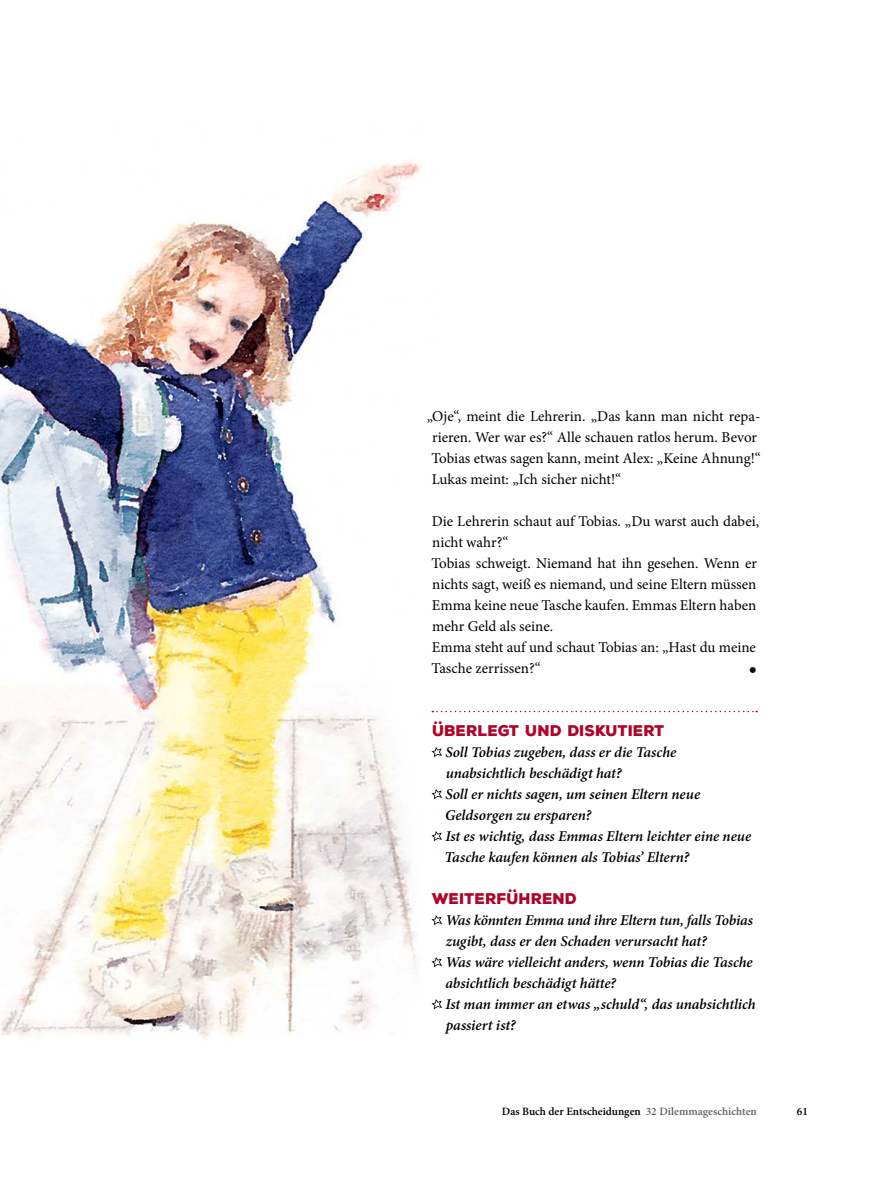
<style>
.page{position:relative;width:893px;height:1191px;background:#fff}
.page>*{position:absolute;margin:0;border:0;box-sizing:border-box;transform-origin:0 0}
.t1{font:15px/21px "Minion Pro";color:#000}
.t2{font:italic 600 15px/21px "Minion Pro";letter-spacing:-.005em;color:#000}
.t3{font:900 15px "Nexa Rust Sans";color:#af032a}
.t4{font:15px "Nexa Rust Extras Free";color:#000}
.t5{font:600 11.25px "Minion Pro";color:#000}
.s1{color:#626267}
</style>
<div class="page">
<img style="left:0;top:161px;width:438px;height:878px">
<svg style="left:432px;top:711px;width:325px;height:1px"></svg>
<svg style="left:431px;top:747px;width:11px;height:10px"></svg>
<svg style="left:431px;top:789px;width:11px;height:10px"></svg>
<svg style="left:431px;top:831px;width:11px;height:10px"></svg>
<svg style="left:431px;top:915px;width:11px;height:10px"></svg>
<svg style="left:431px;top:957px;width:11px;height:10px"></svg>
<svg style="left:431px;top:999px;width:11px;height:10px"></svg>
<p class="t1" style="left:431px;top:406px;width:331px;text-indent:-5px">„Oje“, meint die Lehrerin. „Das kann man nicht repa&shy;rieren. Wer war es?“ Alle schauen ratlos herum. Bevor Tobias etwas sagen kann, meint Alex: „Keine Ahnung!“ Lukas meint: „Ich sicher nicht!“</p>
<p class="t1" style="left:431px;top:511px;width:329px">Die Lehrerin schaut auf Tobias. „Du warst auch dabei, nicht wahr?“<br>Tobias schweigt. Niemand hat ihn gesehen. Wenn er nichts sagt, weiß es niemand, und seine Eltern müssen Emma keine neue Tasche kaufen. Emmas Eltern haben mehr Geld als seine.<br>Emma steht auf und schaut Tobias an: „Hast du meine Tasche zerrissen?“</p>
<p class="t4" style="left:749px;top:659px;width:9px">B</p>
<p class="t3" style="left:433px;top:720px;width:234px">ÜBERLEGT UND DISKUTIERT</p>
<p class="t2" style="left:445px;top:741px;width:308px">Soll Tobias zugeben, dass er die Tasche unabsichtlich beschädigt hat?<br>Soll er nichts sagen, um seinen Eltern neue Geldsorgen zu ersparen?<br>Ist es wichtig, dass Emmas Eltern leichter eine neue Tasche kaufen können als Tobias’ Eltern?</p>
<p class="t3" style="left:432px;top:888px;width:147px">WEITERFÜHREND</p>
<p class="t2" style="left:445px;top:909px;width:312px">Was könnten Emma und ihre Eltern tun, falls Tobias zugibt, dass er den Schaden verursacht hat?<br>Was wäre vielleicht anders, wenn Tobias die Tasche absichtlich beschädigt hätte?<br>Ist man immer an etwas „schuld“, das unabsichtlich passiert ist?</p>
<p class="t5" style="left:502px;top:1104px;width:257px">Das Buch der Entscheidungen <span class="s1">32 Dilemmageschichten</span></p>
<p class="t5" style="left:797px;top:1104px;width:13px">61</p>
</div>
